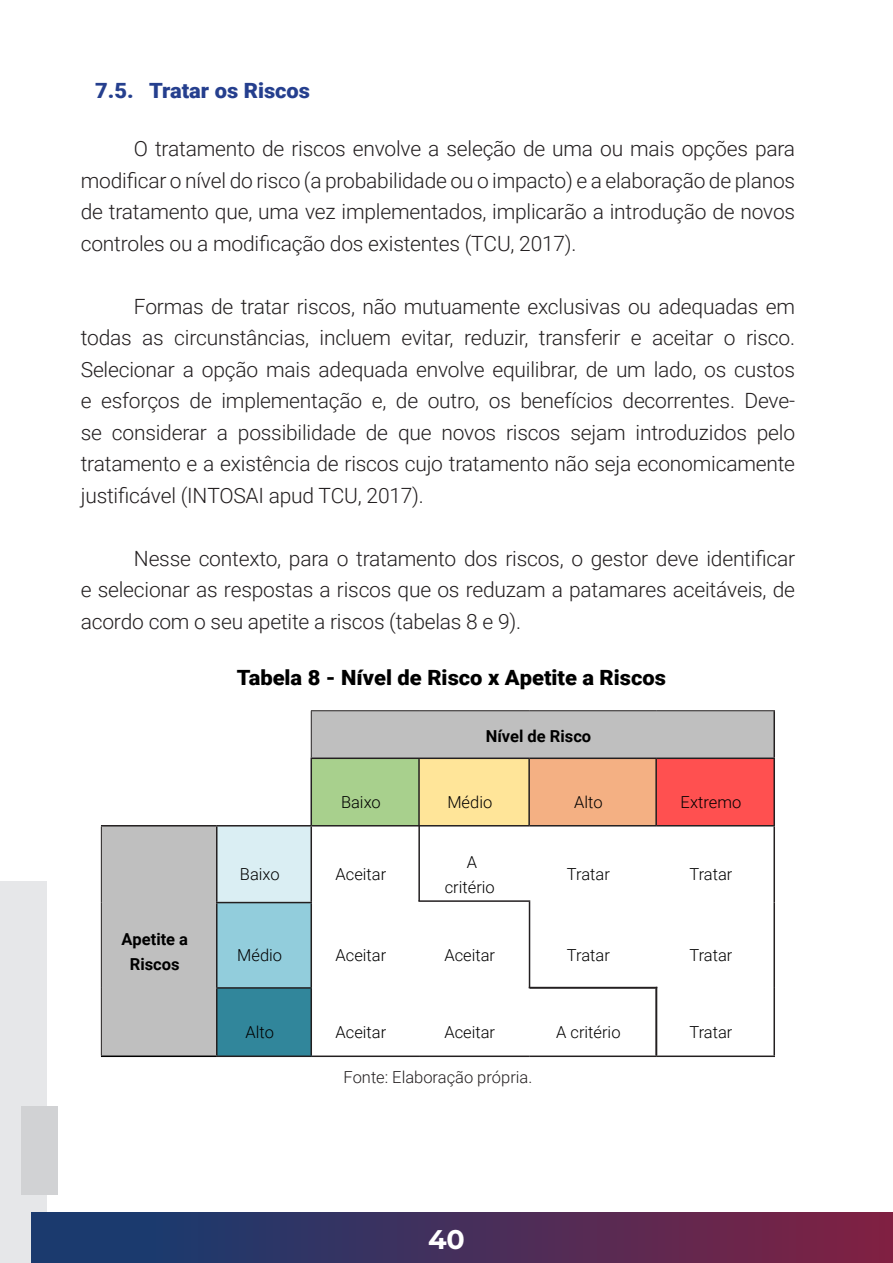
<style>
.page{position:relative;width:893px;height:1263px;background:#fff}
.page>*{position:absolute;margin:0;border:0;box-sizing:border-box;transform-origin:0 0}
.t1{font:700 27px "Montserrat";color:#fff}
.Título_Principal{font:300 21px/31.5px "Roboto";letter-spacing:-.01em;color:#231f20;text-align:justify}
.t2{font:900 21px "Roboto";color:#000;scale:1.04 1}
.Heading_2{font:900 21px "Roboto";color:#253f8e;scale:1.04 1}
.texto{font:300 16.5px/24.8px "Roboto";color:#000;text-align:center}
.texto-2{font:700 16.5px/24.8px "Roboto";color:#000;text-align:center}
.texto-3{font:300 16.5px "Roboto";color:#231f20}
</style>
<div class="page">
<div style="left:0;top:881px;width:47px;height:382px;background:#e6e7e9"></div>
<div style="left:32px;top:1212px;width:861px;height:51px;background:linear-gradient(to right,#0f3d73,#7f2143)"></div>
<div style="left:21px;top:1107px;width:36px;height:88px;background:#d1d2d4"></div>
<svg style="left:102px;top:711px;width:671px;height:344px"></svg>
<div style="left:311px;top:758px;width:108px;height:68px;background:#a8d08d"></div>
<div style="left:419px;top:758px;width:110px;height:68px;background:#ffe599"></div>
<div style="left:529px;top:758px;width:127px;height:68px;background:#f4b083"></div>
<div style="left:656px;top:758px;width:118px;height:68px;background:#ff5050"></div>
<div style="left:217px;top:826px;width:94px;height:76px;background:#daeef3"></div>
<div style="left:217px;top:902px;width:94px;height:86px;background:#92cddc"></div>
<div style="left:217px;top:988px;width:94px;height:68px;background:#31869b"></div>
<hr style="left:773px;top:711px;width:2px;height:46px;background:#231f20">
<hr style="left:311px;top:710px;width:108px;height:1px;background:#231f20">
<hr style="left:419px;top:710px;width:110px;height:1px;background:#231f20">
<hr style="left:529px;top:710px;width:127px;height:1px;background:#231f20">
<hr style="left:656px;top:710px;width:119px;height:1px;background:#231f20">
<hr style="left:311px;top:711px;width:1px;height:46px;background:#231f20">
<hr style="left:101px;top:826px;width:1px;height:76px;background:#231f20">
<hr style="left:101px;top:902px;width:1px;height:86px;background:#231f20">
<hr style="left:101px;top:988px;width:1px;height:67px;background:#231f20">
<hr style="left:101px;top:825px;width:116px;height:1px;background:#231f20">
<hr style="left:101px;top:1055px;width:115px;height:2px;background:#000">
<hr style="left:419px;top:757px;width:110px;height:2px;background:#231f20">
<hr style="left:529px;top:757px;width:127px;height:2px;background:#231f20">
<hr style="left:528px;top:759px;width:2px;height:66px;background:#231f20">
<hr style="left:656px;top:757px;width:119px;height:2px;background:#231f20">
<hr style="left:655px;top:759px;width:2px;height:66px;background:#231f20">
<hr style="left:773px;top:759px;width:2px;height:66px;background:#231f20">
<hr style="left:419px;top:825px;width:110px;height:1px;background:#231f20">
<hr style="left:529px;top:825px;width:127px;height:1px;background:#231f20">
<hr style="left:656px;top:825px;width:119px;height:1px;background:#231f20">
<hr style="left:773px;top:826px;width:2px;height:76px;background:#231f20">
<hr style="left:773px;top:902px;width:2px;height:86px;background:#231f20">
<hr style="left:530px;top:987px;width:127px;height:2px;background:#231f20">
<hr style="left:655px;top:989px;width:2px;height:66px;background:#231f20">
<hr style="left:773px;top:988px;width:2px;height:67px;background:#231f20">
<hr style="left:311px;top:1055px;width:108px;height:2px;background:#231f20">
<hr style="left:419px;top:1055px;width:110px;height:2px;background:#231f20">
<hr style="left:529px;top:1055px;width:127px;height:2px;background:#231f20">
<hr style="left:656px;top:1055px;width:119px;height:2px;background:#231f20">
<hr style="left:217px;top:825px;width:94px;height:1px;background:#231f20">
<hr style="left:216px;top:826px;width:1px;height:76px;background:#231f20">
<hr style="left:310px;top:826px;width:2px;height:76px;background:#231f20">
<hr style="left:216px;top:902px;width:96px;height:1px;background:#231f20">
<hr style="left:216px;top:903px;width:1px;height:84px;background:#231f20">
<hr style="left:310px;top:903px;width:2px;height:84px;background:#231f20">
<hr style="left:216px;top:987px;width:96px;height:2px;background:#231f20">
<hr style="left:216px;top:989px;width:1px;height:66px;background:#231f20">
<hr style="left:310px;top:989px;width:2px;height:66px;background:#231f20">
<hr style="left:216px;top:1055px;width:95px;height:2px;background:#231f20">
<hr style="left:310px;top:757px;width:109px;height:2px;background:#231f20">
<hr style="left:310px;top:759px;width:2px;height:66px;background:#231f20">
<hr style="left:418px;top:759px;width:2px;height:66px;background:#231f20">
<hr style="left:311px;top:825px;width:108px;height:1px;background:#231f20">
<hr style="left:529px;top:902px;width:1px;height:86px;background:#231f20">
<hr style="left:418px;top:900px;width:112px;height:2px;background:#231f20">
<hr style="left:418px;top:825px;width:2px;height:76px;background:#231f20">
<p class="Heading_2" style="left:95px;top:75px;width:208px">7.5. Tratar os Riscos</p>
<p class="Título_Principal" style="left:81px;top:132px;width:716px;text-indent:53px">O tratamento de riscos envolve a seleção de uma ou mais opções para modificar o nível do risco (a probabilidade ou o impacto) e a elaboração de planos de tratamento que, uma vez implementados, implicarão a introdução de novos controles ou a modificação dos existentes (TCU, 2017).</p>
<p class="Título_Principal" style="left:81px;top:290px;width:716px;text-indent:53px">Formas de tratar riscos, não mutuamente exclusivas ou adequadas em todas as circunstâncias, incluem evitar, reduzir, transferir e aceitar o risco.<br>Selecionar a opção mais adequada envolve equilibrar, de um lado, os custos e esforços de implementação e, de outro, os benefícios decorrentes. Deve&shy;se considerar a possibilidade de que novos riscos sejam introduzidos pelo tratamento e a existência de riscos cujo tratamento não seja economicamente justificável (INTOSAI apud TCU, 2017).</p>
<p class="Título_Principal" style="left:81px;top:542px;width:716px;text-indent:53px">Nesse contexto, para o tratamento dos riscos, o gestor deve identificar e selecionar as respostas a riscos que os reduzam a patamares aceitáveis, de acordo com o seu apetite a riscos (tabelas 8 e 9).</p>
<p class="t2" style="left:237px;top:663px;width:414px">Tabela 8 - Nível de Risco x Apetite a Riscos</p>
<p class="texto-2" style="left:486px;top:723px;width:107px">Nível de Risco</p>
<p class="texto" style="left:341px;top:789px;width:41px">Baixo</p>
<p class="texto" style="left:447px;top:789px;width:46px">Médio</p>
<p class="texto" style="left:574px;top:789px;width:30px">Alto</p>
<p class="texto" style="left:681px;top:789px;width:62px">Extremo</p>
<p class="texto-2" style="left:121px;top:926px;width:68px">Apetite a<br>Riscos</p>
<p class="texto" style="left:240px;top:861px;width:41px">Baixo</p>
<p class="texto" style="left:336px;top:861px;width:52px">Aceitar</p>
<p class="texto" style="left:445px;top:849px;width:52px">A critério</p>
<p class="texto" style="left:567px;top:861px;width:45px">Tratar</p>
<p class="texto" style="left:689px;top:861px;width:45px">Tratar</p>
<p class="texto" style="left:237px;top:942px;width:46px">Médio</p>
<p class="texto" style="left:336px;top:942px;width:52px">Aceitar</p>
<p class="texto" style="left:444px;top:942px;width:52px">Aceitar</p>
<p class="texto" style="left:567px;top:942px;width:45px">Tratar</p>
<p class="texto" style="left:689px;top:942px;width:45px">Tratar</p>
<p class="texto" style="left:246px;top:1019px;width:30px">Alto</p>
<p class="texto" style="left:336px;top:1019px;width:52px">Aceitar</p>
<p class="texto" style="left:444px;top:1019px;width:52px">Aceitar</p>
<p class="texto" style="left:556px;top:1019px;width:66px">A critério</p>
<p class="texto" style="left:689px;top:1019px;width:45px">Tratar</p>
<p class="texto-3" style="left:344px;top:1066px;width:190px">Fonte: Elaboração própria.</p>
<p class="t1" style="left:428px;top:1220px;width:38px">40</p>
</div>
